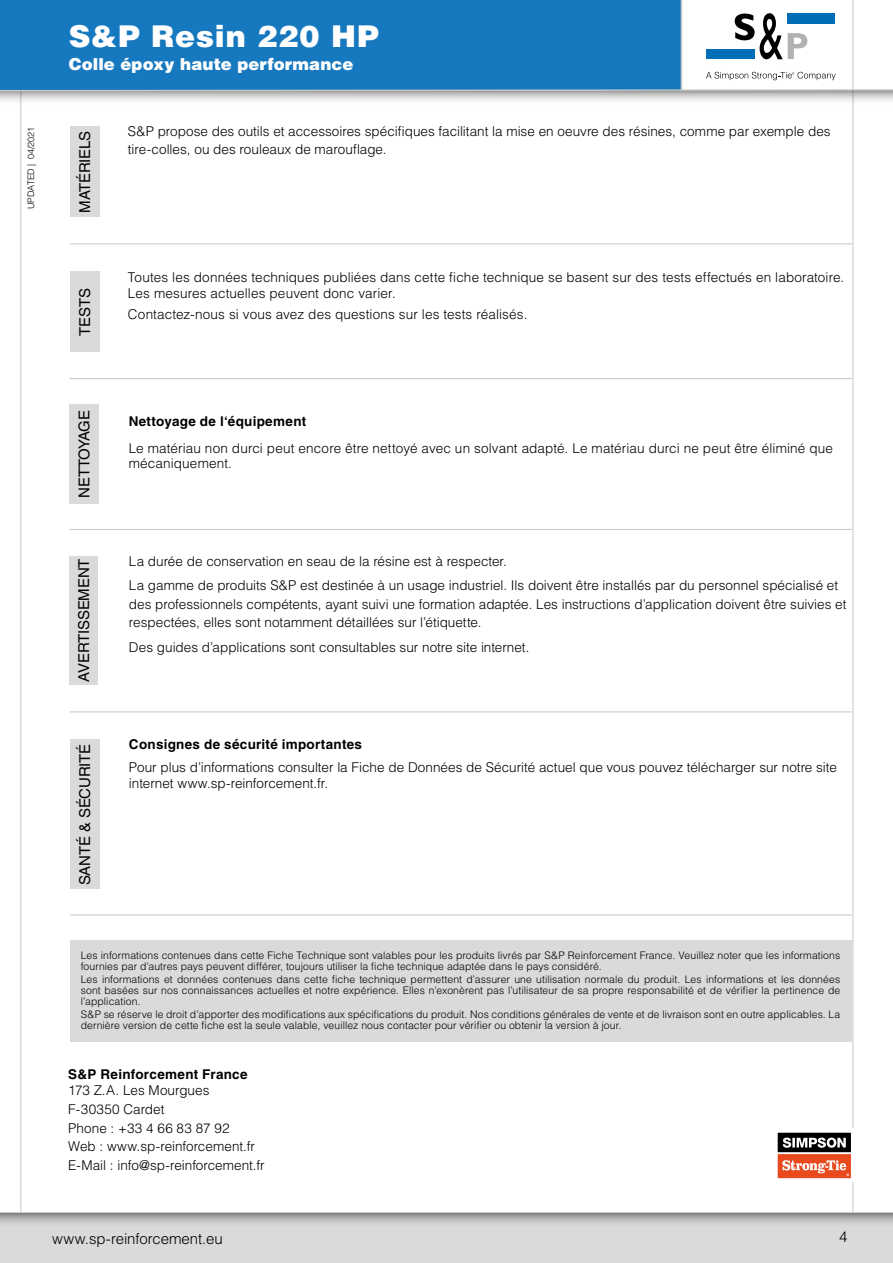
<style>
.page{position:relative;width:893px;height:1263px;background:#fff}
.page>*{position:absolute;margin:0;border:0;box-sizing:border-box;transform-origin:0 0}
.t1{font:900 30px "Helvetica LT Std";letter-spacing:.03em;color:#fff}
.t2{font:900 16.5px "Helvetica LT Std";letter-spacing:.005em;color:#fff}
.t3{font:15px "Helvetica LT Std";letter-spacing:-.01em;color:#000}
.t4{font:300 15px "Helvetica LT Std";letter-spacing:-.005em;color:#000}
.t5{font:300 13.5px/18.6px "Helvetica LT Std";color:#000}
.t6{font:700 13.5px "Helvetica LT Std";letter-spacing:.02em;color:#000}
.t7{font:300 10.35px/10.9px "Helvetica LT Std";letter-spacing:.01em;color:#000}
.t8{font:300 9px "Helvetica LT Std";color:#000}
</style>
<div class="page">
<hr style="left:852px;top:0;width:1px;height:1263px;background:#c6c6c6">
<hr style="left:20px;top:0;width:1px;height:1263px;background:#c6c6c6">
<div style="left:0;top:1212px;width:893px;height:51px;background:#dadada"></div>
<svg style="left:0;top:1213px;width:893px;height:10px;background:#ababab"></svg>
<hr style="left:0;top:1212px;width:893px;height:1px;background:#c6c6c6">
<div style="left:0;top:0;width:681px;height:91px;background:#1678bf"></div>
<hr style="left:681px;top:0;width:1px;height:91px;background:#c6c6c6">
<svg style="left:0;top:92px;width:893px;height:14px"></svg>
<svg style="left:0;top:88px;width:893px;height:4px"></svg>
<div style="left:707px;top:49px;width:48px;height:10px;background:#006db7"></div>
<div style="left:787px;top:13px;width:48px;height:10px;background:#006db7"></div>
<svg style="left:735px;top:13px;width:72px;height:46px"></svg>
<svg style="left:706px;top:72px;width:130px;height:8px"></svg>
<div style="left:69px;top:404px;width:30px;height:100px;background:#dadada"></div>
<div style="left:774px;top:1129px;width:81px;height:53px;background:linear-gradient(to right,#fff,#fff)"></div>
<svg style="left:778px;top:1133px;width:73px;height:45px;background:#a5604e"></svg>
<div style="left:70px;top:941px;width:782px;height:101px;background:#dadada"></div>
<div style="left:70px;top:556px;width:28px;height:128px;background:#dadada"></div>
<hr style="left:70px;top:529px;width:782px;height:1px;background:#c6c6c6">
<div style="left:70px;top:739px;width:30px;height:150px;background:#dadada"></div>
<hr style="left:70px;top:914px;width:782px;height:1px;background:#c6c6c6">
<hr style="left:70px;top:711px;width:782px;height:1px;background:#c6c6c6">
<hr style="left:70px;top:243px;width:782px;height:1px;background:#c6c6c6">
<div style="left:70px;top:126px;width:30px;height:91px;background:#dadada"></div>
<hr style="left:70px;top:378px;width:782px;height:1px;background:#c6c6c6">
<div style="left:70px;top:272px;width:30px;height:80px;background:#dadada"></div>
<p class="t8" style="left:25px;top:209px;width:84px;rotate:-90deg">UPDATED | 04/2021</p>
<h1 class="t1" style="left:69px;top:17px;width:311px">S&amp;P Resin 220 HP</h1>
<p class="t2" style="left:69px;top:53px;width:286px">Colle époxy haute performance</p>
<p class="t3" style="left:76px;top:213px;width:83px;rotate:-90deg">MATÉRIELS</p>
<p class="t3" style="left:76px;top:336px;width:49px;rotate:-90deg">TESTS</p>
<p class="t5" style="left:128px;top:122px;width:704px;line-height:18px">S&amp;P propose des outils et accessoires spécifiques facilitant la mise en oeuvre des résines, comme par exemple des tire-colles, ou des rouleaux de marouflage.</p>
<p class="t5" style="left:128px;top:269px;width:718px;line-height:16.2px">Toutes les données techniques publiées dans cette fiche technique se basent sur des tests effectués en laboratoire.<br>Les mesures actuelles peuvent donc varier.</p>
<p class="t5" style="left:128px;top:305px;width:401px">Contactez-nous si vous avez des questions sur les tests réalisés.</p>
<p class="t3" style="left:75px;top:498px;width:89px;rotate:-90deg">NETTOYAGE</p>
<p class="t6" style="left:129px;top:412px;width:179px">Nettoyage de l‘équipement</p>
<p class="t5" style="left:129px;top:440px;width:706px;line-height:15.9px">Le matériau non durci peut encore être nettoyé avec un solvant adapté. Le matériau durci ne peut être éliminé que mécaniquement.</p>
<p class="t3" style="left:75px;top:682px;width:125px;rotate:-90deg">AVERTISSEMENT</p>
<p class="t3" style="left:76px;top:885px;width:143px;rotate:-90deg">SANTÉ &amp; SÉCURITÉ</p>
<p class="t5" style="left:129px;top:548px;width:711px;line-height:24.6px">La durée de conservation en seau de la résine est à respecter.<br>La gamme de produits S&amp;P est destinée à un usage industriel. Ils doivent être installés par du personnel spécialisé et</p>
<p class="t5" style="left:129px;top:594px;width:719px">des professionnels compétents, ayant suivi une formation adaptée. Les instructions d’application doivent être suivies et respectées, elles sont notamment détaillées sur l’étiquette.</p>
<p class="t5" style="left:129px;top:637px;width:402px">Des guides d’applications sont consultables sur notre site internet.</p>
<p class="t6" style="left:129px;top:736px;width:235px">Consignes de sécurité importantes</p>
<p class="t5" style="left:129px;top:759px;width:709px;line-height:16.2px">Pour plus d’informations consulter la Fiche de Données de Sécurité actuel que vous pouvez télécharger sur notre site internet www.sp-reinforcement.fr.</p>
<p class="t7" style="left:81px;top:950px;width:761px">Les informations contenues dans cette Fiche Technique sont valables pour les produits livrés par S&amp;P Reinforcement France. Veuillez noter que les informations fournies par d’autres pays peuvent différer, toujours utiliser la fiche technique adaptée dans le pays considéré.</p>
<p class="t7" style="left:81px;top:974px;width:761px;text-align:justify">Les informations et données contenues dans cette fiche technique permettent d’assurer une utilisation normale du produit. Les informations et les données sont basées sur nos connaissances actuelles et notre expérience. Elles n’exonèrent pas l’utilisateur de sa propre responsabilité et de vérifier la pertinence de l’application.</p>
<p class="t7" style="left:81px;top:1009px;width:761px">S&amp;P se réserve le droit d’apporter des modifications aux spécifications du produit. Nos conditions générales de vente et de livraison sont en outre applicables. La dernière version de cette fiche est la seule valable, veuillez nous contacter pour vérifier ou obtenir la version à jour.</p>
<p class="t6" style="left:68px;top:1066px;width:181px">S&amp;P Reinforcement France</p>
<p class="t5" style="left:68px;top:1081px;width:198px">173 Z.A. Les Mourgues<br>F-30350 Cardet<br>Phone : +33 4 66 83 87 92<br>Web : www.sp-reinforcement.fr<br>E-Mail : info@sp-reinforcement.fr</p>
<p class="t4" style="left:52px;top:1229px;width:172px">www.sp-reinforcement.eu</p>
<p class="t4" style="left:839px;top:1228px;width:10px">4</p>
</div>
